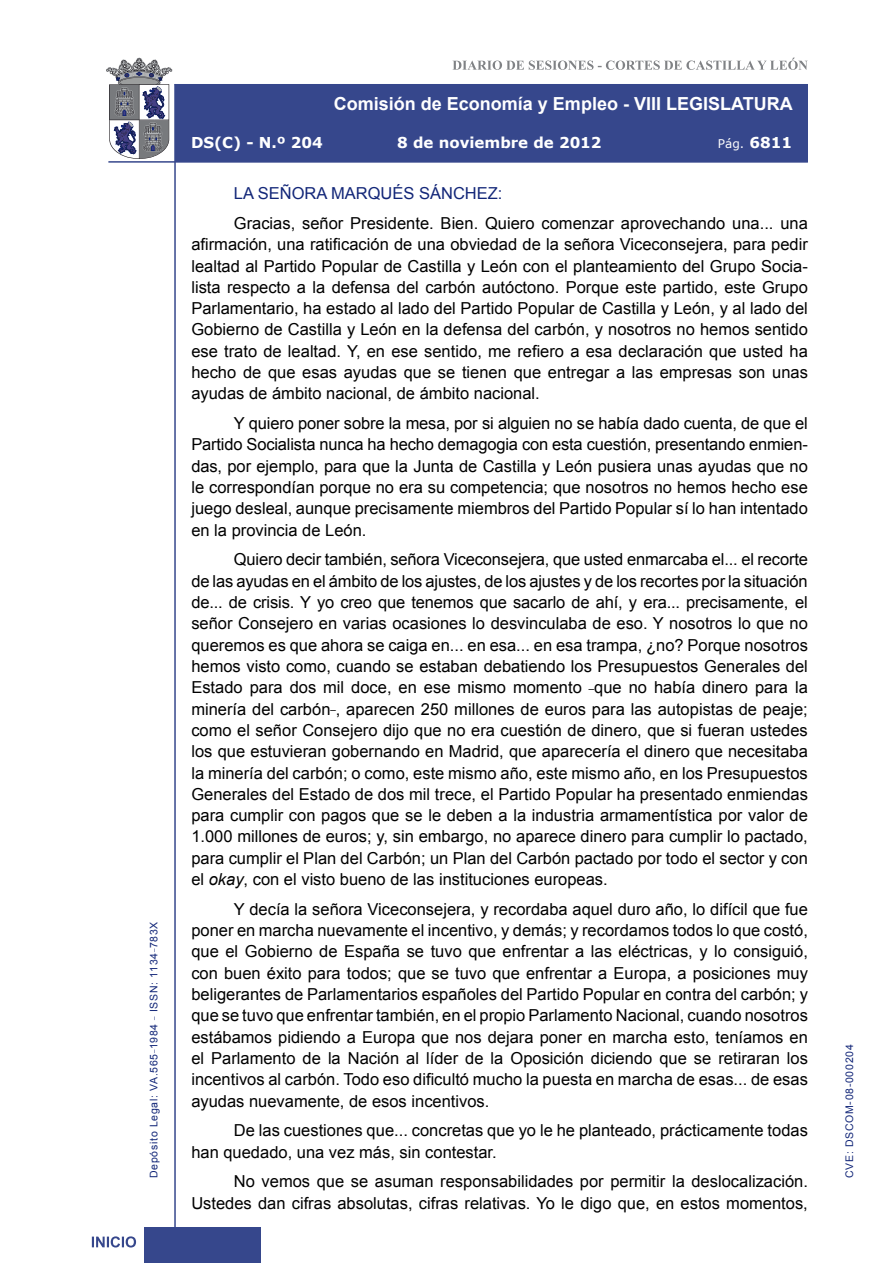
<style>
.page{position:relative;width:893px;height:1263px;background:#fff}
.page>*{position:absolute;margin:0;border:0;box-sizing:border-box;transform-origin:0 0}
.t1{font:700 18px "Arial";color:#fff}
.t2{font:16.5px/21.3px "Arial";color:#000;text-align:justify}
.t3{font:16.5px "Arial";color:#122678}
.t4{font:700 15px "Verdana";color:#fff}
.t5{font:12px "Verdana";color:#fff}
.t6{font:10.5px "Arial";letter-spacing:.065em;color:#122678}
.s1{font-weight:700;font-size:15px}
.s2{font-style:italic}
</style>
<div class="page">
<svg style="left:452px;top:58px;width:356px;height:12px"></svg>
<hr style="left:174px;top:84px;width:2px;height:1179px;background:#36478c">
<div style="left:144px;top:1227px;width:117px;height:36px;background:#36478c"></div>
<div style="left:175px;top:84px;width:633px;height:78px;background:#36478c"></div>
<hr style="left:108px;top:161px;width:700px;height:2px;background:#36478c">
<svg style="left:92px;top:1236px;width:44px;height:11px"></svg>
<svg style="left:106px;top:58px;width:66px;height:101px"></svg>
<p class="t6" style="left:147px;top:1178px;width:258px;rotate:-90deg">Depósito Legal: VA.565<sup>_</sup>1984 <sup>_</sup> ISSN: 1134<sup>_</sup>783X</p>
<p class="t1" style="left:334px;top:92px;width:460px">Comisión de Economía y Empleo - VIII LEGISLATURA</p>
<p class="t4" style="left:191px;top:132px;width:133px">DS(C) - N.º 204</p>
<p class="t4" style="left:397px;top:132px;width:206px">8 de noviembre de 2012</p>
<p class="t5" style="left:718px;top:135px;width:76px">Pág. <span class="s1">6811</span></p>
<p class="t3" style="left:234px;top:183px;width:270px">LA SEÑORA MARQUÉS SÁNCHEZ:</p>
<p class="t2" style="left:191px;top:213px;width:618px;text-indent:43px">Gracias, señor Presidente. Bien. Quiero comenzar aprovechando una... una afirmación, una ratificación de una obviedad de la señora Viceconsejera, para pedir lealtad al Partido Popular de Castilla y León con el planteamiento del Grupo Socia&shy;lista respecto a la defensa del carbón autóctono. Porque este partido, este Grupo Parlamentario, ha estado al lado del Partido Popular de Castilla y León, y al lado del Gobierno de Castilla y León en la defensa del carbón, y nosotros no hemos sentido ese trato de lealtad. Y, en ese sentido, me refiero a esa declaración que usted ha hecho de que esas ayudas que se tienen que entregar a las empresas son unas ayudas de ámbito nacional, de ámbito nacional.</p>
<p class="t2" style="left:191px;top:413px;width:618px;text-indent:43px">Y quiero poner sobre la mesa, por si alguien no se había dado cuenta, de que el Partido Socialista nunca ha hecho demagogia con esta cuestión, presentando enmien&shy;das, por ejemplo, para que la Junta de Castilla y León pusiera unas ayudas que no le correspondían porque no era su competencia; que nosotros no hemos hecho ese juego desleal, aunque precisamente miembros del Partido Popular sí lo han intentado en la provincia de León.</p>
<p class="t2" style="left:191px;top:549px;width:618px;text-indent:43px">Quiero decir también, señora Viceconsejera, que usted enmarcaba el... el recorte de las ayudas en el ámbito de los ajustes, de los ajustes y de los recortes por la situación de... de crisis. Y yo creo que tenemos que sacarlo de ahí, y era... precisamente, el señor Consejero en varias ocasiones lo desvinculaba de eso. Y nosotros lo que no queremos es que ahora se caiga en... en esa... en esa trampa, ¿no? Porque nosotros hemos visto como, cuando se estaban debatiendo los Presupuestos Generales del Estado para dos mil doce, en ese mismo momento <sup>_</sup>que no había dinero para la minería del carbón<sup>_</sup>, aparecen 250 millones de euros para las autopistas de peaje; como el señor Consejero dijo que no era cuestión de dinero, que si fueran ustedes los que estuvieran gobernando en Madrid, que aparecería el dinero que necesitaba la minería del carbón; o como, este mismo año, este mismo año, en los Presupuestos Generales del Estado de dos mil trece, el Partido Popular ha presentado enmiendas para cumplir con pagos que se le deben a la industria armamentística por valor de 1.000 millones de euros; y, sin embargo, no aparece dinero para cumplir lo pactado, para cumplir el Plan del Carbón; un Plan del Carbón pactado por todo el sector y con el <span class="s2">okay</span>, con el visto bueno de las instituciones europeas.</p>
<p class="t2" style="left:191px;top:898px;width:618px;text-indent:43px">Y decía la señora Viceconsejera, y recordaba aquel duro año, lo difícil que fue poner en marcha nuevamente el incentivo, y demás; y recordamos todos lo que costó, que el Gobierno de España se tuvo que enfrentar a las eléctricas, y lo consiguió, con buen éxito para todos; que se tuvo que enfrentar a Europa, a posiciones muy beligerantes de Parlamentarios españoles del Partido Popular en contra del carbón; y que se tuvo que enfrentar también, en el propio Parlamento Nacional, cuando nosotros estábamos pidiendo a Europa que nos dejara poner en marcha esto, teníamos en el Parlamento de la Nación al líder de la Oposición diciendo que se retiraran los incentivos al carbón. Todo eso dificultó mucho la puesta en marcha de esas... de esas ayudas nuevamente, de esos incentivos.</p>
<p class="t2" style="left:191px;top:1120px;width:618px;text-indent:43px">De las cuestiones que... concretas que yo le he planteado, prácticamente todas han quedado, una vez más, sin contestar.</p>
<p class="t2" style="left:191px;top:1171px;width:618px;text-align:right">No vemos que se asuman responsabilidades por permitir la deslocalización.<br>Ustedes dan cifras absolutas, cifras relativas. Yo le digo que, en estos momentos,</p>
<p class="t6" style="left:843px;top:1178px;width:135px;rotate:-90deg">CVE: DSCOM-08-000204</p>
</div>
